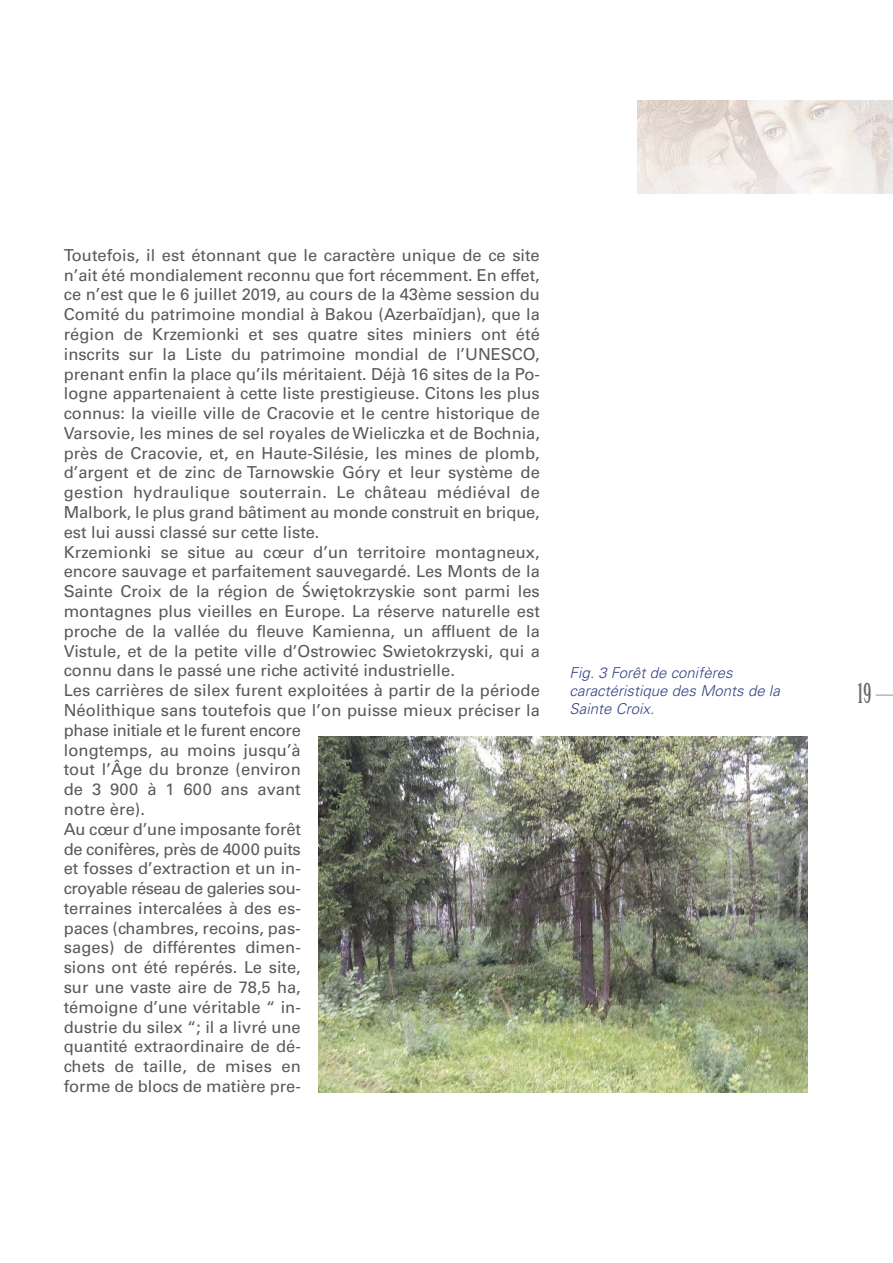
<style>
.page{position:relative;width:893px;height:1263px;background:#fff}
.page>*{position:absolute;margin:0;border:0;box-sizing:border-box;transform-origin:0 0}
.t1{font:27px "Birch Std";color:#686767}
.t2{font:16.5px/19.8px "Univers";color:#57595b}
.t3{font:italic 300 15px/18px "Univers";letter-spacing:.005em;color:#354481}
.s1{font-family:"Lucida Grande"}
</style>
<div class="page">
<svg style="left:876px;top:694px;width:17px;height:2px"></svg>
<img style="left:638px;top:100px;width:255px;height:94px">
<img style="left:319px;top:737px;width:489px;height:356px">
<p class="t2" style="left:64px;top:246px;width:478px">Toutefois, il est étonnant que le caractère unique de ce site n’ait été mondialement reconnu que fort récemment. En effet, ce n’est que le 6 juillet 2019, au cours de la 43ème session du Comité du patrimoine mondial à Bakou (Azerbaïdjan), que la région de Krzemionki et ses quatre sites miniers ont été inscrits sur la Liste du patrimoine mondial de l’UNESCO, prenant enfin la place qu’ils méritaient. Déjà 16 sites de la Po&shy;logne appartenaient à cette liste prestigieuse. Citons les plus connus: la vieille ville de Cracovie et le centre historique de Varsovie, les mines de sel royales de Wieliczka et de Bochnia, près de Cracovie, et, en Haute-Silésie, les mines de plomb, d’argent et de zinc de Tarnowskie Góry et leur système de gestion hydraulique souterrain. Le château médiéval de Malbork, le plus grand bâtiment au monde construit en brique, est lui aussi classé sur cette liste.<br>Krzemionki se situe au cœur d’un territoire montagneux, encore sauvage et parfaitement sauvegardé. Les Monts de la Sainte Croix de la région de <span class="s1">Ś</span>wi<span class="s1">ę</span>tokrzyskie sont parmi les montagnes plus vieilles en Europe. La réserve naturelle est proche de la vallée du fleuve Kamienna, un affluent de la Vistule, et de la petite ville d’Ostrowiec Swietokrzyski, qui a connu dans le passé une riche activité industrielle.<br>Les carrières de silex furent exploitées à partir de la période Néolithique sans toutefois que l’on puisse mieux préciser la phase initiale et le furent encore<br>longtemps, au moins jusqu’à<br>tout l’Âge du bronze (environ<br>de 3 900 à 1 600 ans avant<br>notre ère).<br>Au cœur d’une imposante forêt<br>de conifères, près de 4000 puits<br>et fosses d’extraction et un in-<br>croyable réseau de galeries sou-<br>terraines intercalées à des es-<br>paces (chambres, recoins, pas-<br>sages) de différentes dimen-<br>sions ont été repérés. Le site,<br>sur une vaste aire de 78,5 ha,<br>témoigne d’une véritable “ in-<br>dustrie du silex “; il a livré une<br>quantité extraordinaire de dé-<br>chets de taille, de mises en<br>forme de blocs de matière pre-</p>
<p class="t3" style="left:570px;top:665px;width:212px">Fig. 3 Forêt de conifères caractéristique des Monts de la<br>Sainte Croix.</p>
<h1 class="t1" style="left:858px;top:681px;width:15px">19</h1>
</div>
